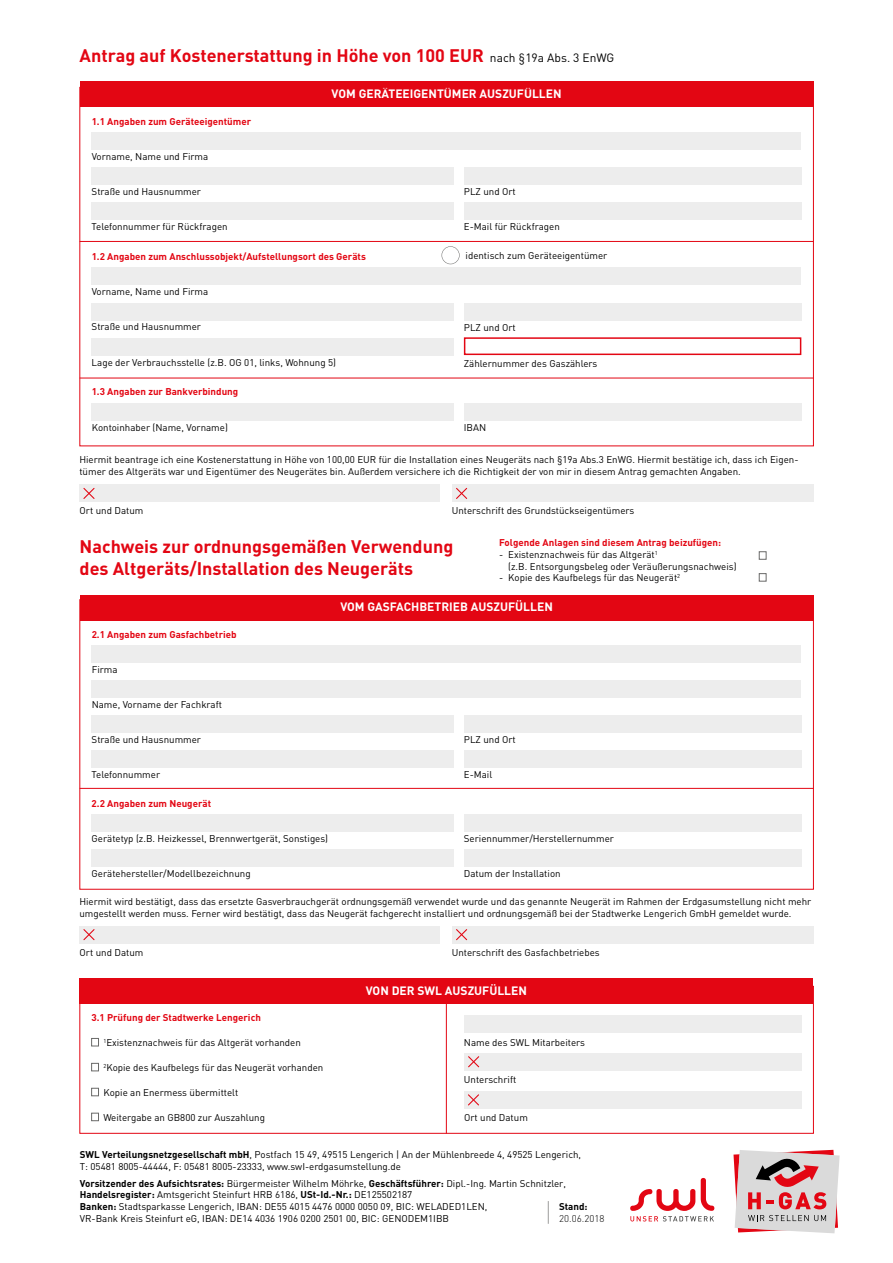
<style>
.page{position:relative;width:893px;height:1263px;background:#fff}
.page>*{position:absolute;margin:0;border:0;box-sizing:border-box;transform-origin:0 0}
.t1{font:700 18px/21.6px "DIN";color:#e30613}
.t2{font:700 12px "DIN";color:#fff}
.t3{font:9.75px/11.7px "DIN";color:#000}
.t4{font:700 9.75px "DIN";color:#e30613}
.t5{font:300 9.75px "DIN";color:#000}
.t6{font:700 9.75px "DIN";color:#000}
.s1{font-weight:400;font-size:12px;color:#000}
.s2{font-weight:700}
</style>
<div class="page">
<svg style="left:630px;top:1178px;width:84px;height:43px"></svg>
<svg style="left:733px;top:1150px;width:107px;height:83px;background:#d1aeb0"></svg>
<div style="left:79px;top:484px;width:361px;height:18px;background:#ededed"></div>
<div style="left:452px;top:484px;width:362px;height:18px;background:#ededed"></div>
<svg style="left:456px;top:488px;width:11px;height:11px"></svg>
<svg style="left:83px;top:488px;width:12px;height:11px"></svg>
<div style="left:80px;top:81px;width:734px;height:26px;background:#e30613"></div>
<hr style="left:80px;top:241px;width:734px;height:1px;background:#e30613">
<hr style="left:80px;top:378px;width:734px;height:1px;background:#e30613">
<div style="left:91px;top:132px;width:710px;height:18px;background:#ededed"></div>
<div style="left:91px;top:167px;width:363px;height:18px;background:#ededed"></div>
<div style="left:464px;top:167px;width:337px;height:18px;background:#ededed"></div>
<div style="left:91px;top:203px;width:363px;height:17px;background:#ededed"></div>
<div style="left:464px;top:202px;width:337px;height:18px;background:#ededed"></div>
<div style="left:91px;top:268px;width:710px;height:17px;background:#ededed"></div>
<div style="left:91px;top:303px;width:363px;height:17px;background:#ededed"></div>
<div style="left:464px;top:303px;width:337px;height:17px;background:#ededed"></div>
<div style="left:91px;top:338px;width:363px;height:17px;background:#ededed"></div>
<div style="left:464px;top:337px;width:337px;height:18px;border:2px solid #e30613"></div>
<svg style="left:442px;top:246px;width:18px;height:18px"></svg>
<div style="left:91px;top:403px;width:363px;height:18px;background:#ededed"></div>
<div style="left:464px;top:403px;width:337px;height:18px;background:#ededed"></div>
<div style="left:79px;top:926px;width:361px;height:17px;background:#ededed"></div>
<div style="left:452px;top:926px;width:362px;height:17px;background:#ededed"></div>
<svg style="left:456px;top:929px;width:11px;height:11px"></svg>
<svg style="left:83px;top:929px;width:12px;height:11px"></svg>
<div style="left:80px;top:595px;width:734px;height:26px;background:#e30613"></div>
<hr style="left:80px;top:788px;width:734px;height:1px;background:#e30613">
<div style="left:91px;top:680px;width:710px;height:18px;background:#ededed"></div>
<div style="left:91px;top:645px;width:710px;height:18px;background:#ededed"></div>
<div style="left:91px;top:715px;width:363px;height:18px;background:#ededed"></div>
<div style="left:464px;top:715px;width:337px;height:18px;background:#ededed"></div>
<div style="left:464px;top:814px;width:337px;height:18px;background:#ededed"></div>
<div style="left:91px;top:750px;width:363px;height:18px;background:#ededed"></div>
<div style="left:464px;top:750px;width:337px;height:18px;background:#ededed"></div>
<div style="left:464px;top:850px;width:337px;height:17px;background:#ededed"></div>
<div style="left:91px;top:850px;width:363px;height:17px;background:#ededed"></div>
<div style="left:91px;top:814px;width:363px;height:18px;background:#ededed"></div>
<svg style="left:548px;top:1201px;width:1px;height:23px"></svg>
<div style="left:79px;top:978px;width:734px;height:26px;background:#e30613"></div>
<div style="left:464px;top:1015px;width:337px;height:18px;background:#ededed"></div>
<div style="left:464px;top:1053px;width:337px;height:17px;background:#ededed"></div>
<svg style="left:468px;top:1056px;width:11px;height:11px"></svg>
<div style="left:464px;top:1091px;width:337px;height:18px;background:#ededed"></div>
<svg style="left:468px;top:1094px;width:11px;height:11px"></svg>
<div style="left:759px;top:573px;width:7px;height:8px;border:1px solid #6a6a69"></div>
<div style="left:759px;top:551px;width:7px;height:8px;border:1px solid #6a6a69"></div>
<div style="left:91px;top:1113px;width:8px;height:8px;border:1px solid #6a6a69"></div>
<div style="left:91px;top:1088px;width:8px;height:8px;border:1px solid #6a6a69"></div>
<hr style="left:446px;top:1000px;width:1px;height:133px;background:#e30613">
<div style="left:91px;top:1038px;width:8px;height:8px;border:1px solid #6a6a69"></div>
<div style="left:91px;top:1063px;width:8px;height:8px;border:1px solid #6a6a69"></div>
<h1 class="t1" style="left:80px;top:44px;width:536px">Antrag auf Kostenerstattung in Höhe von 100 EUR <span class="s1">nach §19a Abs. 3 EnWG</span></h1>
<p class="t2" style="left:332px;top:86px;width:232px">VOM GERÄTEEIGENTÜMER AUSZUFÜLLEN</p>
<p class="t4" style="left:92px;top:115px;width:161px">1.1 Angaben zum Geräteeigentümer</p>
<p class="t3" style="left:92px;top:150px;width:118px">Vorname, Name und Firma</p>
<p class="t3" style="left:92px;top:186px;width:111px">Straße und Hausnummer</p>
<p class="t3" style="left:92px;top:221px;width:138px">Telefonnummer für Rückfragen</p>
<p class="t3" style="left:464px;top:221px;width:97px">E-Mail für Rückfragen</p>
<p class="t4" style="left:92px;top:250px;width:276px">1.2 Angaben zum Anschlussobjekt/Aufstellungsort des Geräts</p>
<p class="t3" style="left:92px;top:286px;width:118px">Vorname, Name und Firma</p>
<p class="t3" style="left:92px;top:321px;width:111px">Straße und Hausnummer</p>
<p class="t3" style="left:92px;top:356px;width:246px">Lage der Verbrauchsstelle (z.B. OG 01, links, Wohnung 5)</p>
<p class="t3" style="left:464px;top:186px;width:53px">PLZ und Ort</p>
<p class="t3" style="left:466px;top:250px;width:143px">identisch zum Geräteeigentümer</p>
<p class="t3" style="left:464px;top:322px;width:53px">PLZ und Ort</p>
<p class="t3" style="left:464px;top:357px;width:135px">Zählernummer des Gaszählers</p>
<p class="t4" style="left:92px;top:386px;width:148px">1.3 Angaben zur Bankverbindung</p>
<p class="t3" style="left:92px;top:421px;width:138px">Kontoinhaber (Name, Vorname)</p>
<p class="t3" style="left:464px;top:421px;width:24px">IBAN</p>
<p class="t3" style="left:79px;top:453px;width:721px">Hiermit beantrage ich eine Kostenerstattung in Höhe von 100,00 EUR für die Installation eines Neugeräts nach §19a Abs.3 EnWG. Hiermit bestätige ich, dass ich Eigen&shy;tümer des Altgeräts war und Eigentümer des Neugerätes bin. Außerdem versichere ich die Richtigkeit der von mir in diesem Antrag gemachten Angaben.</p>
<p class="t3" style="left:80px;top:505px;width:65px">Ort und Datum</p>
<p class="t3" style="left:452px;top:505px;width:184px">Unterschrift des Grundstückseigentümers</p>
<h1 class="t1" style="left:80px;top:535px;width:375px">Nachweis zur ordnungsgemäßen Verwendung des Altgeräts/Installation des Neugeräts</h1>
<p class="t4" style="left:499px;top:536px;width:223px">Folgende Anlagen sind diesem Antrag beizufügen:</p>
<p class="t3" style="left:508px;top:548px;width:230px;text-indent:-9px">- Existenznachweis für das Altgerät<sup>1<br></sup>(z.B. Entsorgungsbeleg oder Veräußerungsnachweis)</p>
<p class="t3" style="left:499px;top:572px;width:182px">- Kopie des Kaufbelegs für das Neugerät<sup>2</sup></p>
<p class="t4" style="left:92px;top:628px;width:146px">2.1 Angaben zum Gasfachbetrieb</p>
<p class="t3" style="left:92px;top:663px;width:27px">Firma</p>
<p class="t3" style="left:92px;top:698px;width:132px">Name, Vorname der Fachkraft</p>
<p class="t3" style="left:92px;top:734px;width:111px">Straße und Hausnummer</p>
<p class="t3" style="left:92px;top:769px;width:70px">Telefonnummer</p>
<p class="t4" style="left:92px;top:797px;width:121px">2.2 Angaben zum Neugerät</p>
<p class="t3" style="left:92px;top:833px;width:238px">Gerätetyp (z.B. Heizkessel, Brennwertgerät, Sonstiges)</p>
<p class="t3" style="left:92px;top:868px;width:161px">Gerätehersteller/Modellbezeichnung</p>
<p class="t2" style="left:340px;top:599px;width:214px">VOM GASFACHBETRIEB AUSZUFÜLLEN</p>
<p class="t3" style="left:464px;top:733px;width:53px">PLZ und Ort</p>
<p class="t3" style="left:464px;top:769px;width:30px">E-Mail</p>
<p class="t3" style="left:464px;top:833px;width:152px">Seriennummer/Herstellernummer</p>
<p class="t3" style="left:464px;top:868px;width:98px">Datum der Installation</p>
<p class="t3" style="left:79px;top:895px;width:733px">Hiermit wird bestätigt, dass das ersetzte Gasverbrauchgerät ordnungsgemäß verwendet wurde und das genannte Neugerät im Rahmen der Erdgasumstellung nicht mehr umgestellt werden muss. Ferner wird bestätigt, dass das Neugerät fachgerecht installiert und ordnungsgemäß bei der Stadtwerke Lengerich GmbH gemeldet wurde.</p>
<p class="t3" style="left:80px;top:946px;width:65px">Ort und Datum</p>
<p class="t3" style="left:452px;top:946px;width:149px">Unterschrift des Gasfachbetriebes</p>
<p class="t4" style="left:91px;top:1011px;width:171px">3.1 Prüfung der Stadtwerke Lengerich</p>
<p class="t3" style="left:103px;top:1037px;width:199px"><sup>1</sup>Existenznachweis für das Altgerät vorhanden</p>
<p class="t3" style="left:103px;top:1061px;width:221px"><sup>2</sup>Kopie des Kaufbelegs für das Neugerät vorhanden</p>
<p class="t3" style="left:103px;top:1086px;width:137px">Kopie an Enermess übermittelt</p>
<p class="t2" style="left:366px;top:983px;width:163px">VON DER SWL AUSZUFÜLLEN</p>
<p class="t3" style="left:464px;top:1036px;width:123px">Name des SWL Mitarbeiters</p>
<p class="t3" style="left:464px;top:1073px;width:54px">Unterschrift</p>
<p class="t3" style="left:103px;top:1111px;width:163px">Weitergabe an GB800 zur Auszahlung</p>
<p class="t3" style="left:464px;top:1111px;width:65px">Ort und Datum</p>
<p class="t3" style="left:80px;top:1149px;width:503px"><span class="s2">SWL Verteilungsnetzgesellschaft mbH</span>, Postfach 15 49, 49515 Lengerich | An der Mühlenbreede 4, 49525 Lengerich,<br>T: 05481 8005-44444, F: 05481 8005-23333, www.swI-erdgasumstellung.de</p>
<p class="t3" style="left:80px;top:1177px;width:488px"><span class="s2">Vorsitzender des Aufsichtsrates:</span> Bürgermeister Wilhelm Möhrke, <span class="s2">Geschäftsführer:</span> Dipl.-Ing. Martin Schnitzler, <span class="s2">Handelsregister:</span> Amtsgericht Steinfurt HRB 6186, <span class="s2">USt-Id.-Nr.:</span> DE125502187<br><span class="s2">Banken:</span> Stadtsparkasse Lengerich, IBAN: DE55 4015 4476 0000 0050 09, BIC: WELADED1LEN,<br>VR-Bank Kreis Steinfurt eG, IBAN: DE14 4036 1906 0200 2501 00, BIC: GENODEM1IBB</p>
<p class="t6" style="left:559px;top:1200px;width:30px">Stand:</p>
<p class="t5" style="left:559px;top:1212px;width:47px">20.06.2018</p>
</div>
